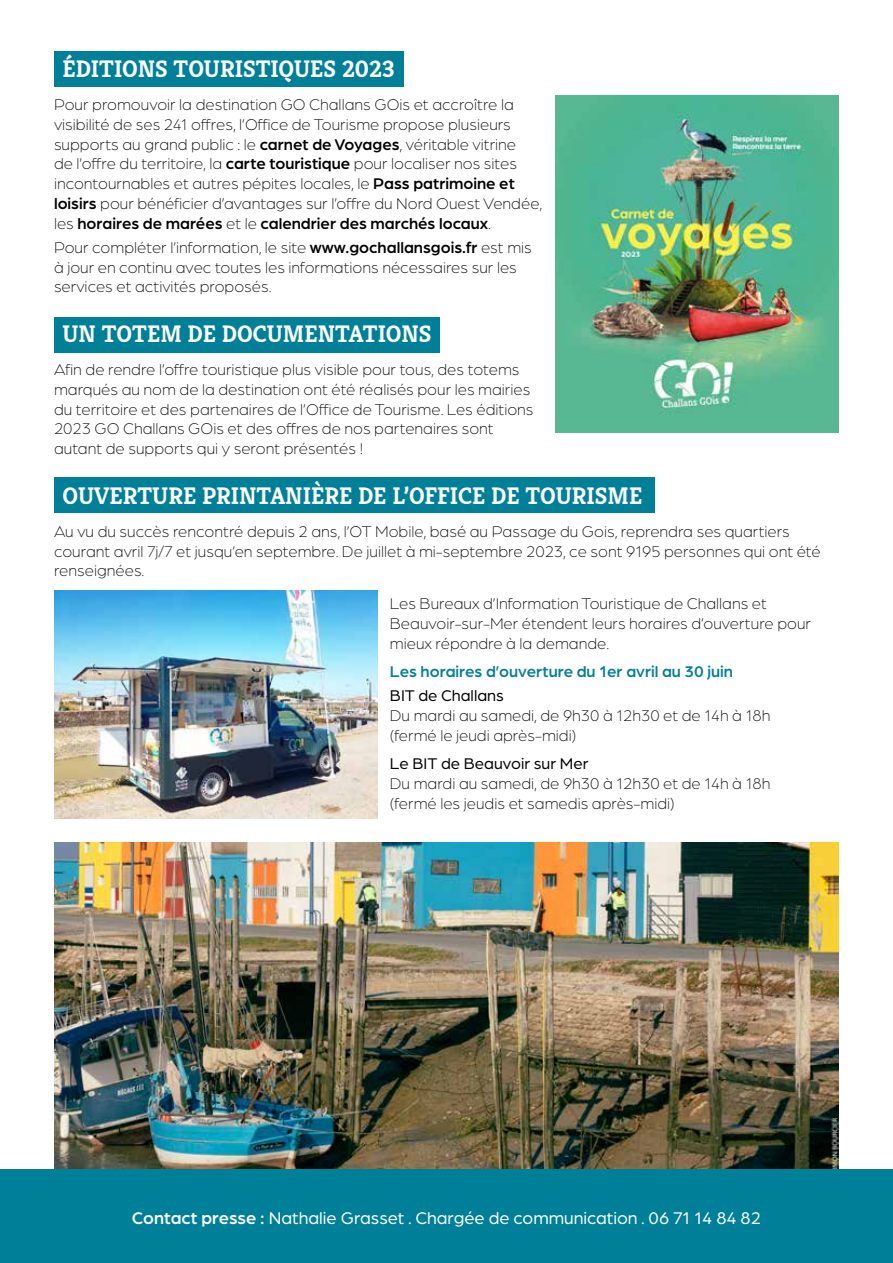
<style>
.page{position:relative;width:893px;height:1263px;background:#fff}
.page>*{position:absolute;margin:0;border:0;box-sizing:border-box;transform-origin:0 0}
.t1{font:700 24px "Kreon";color:#fff}
.t2{font:18px "Arboria";color:#fff}
.t3{font:300 16.5px/19.8px "Arboria";color:#000}
.t4{font:500 16.5px "Arboria";color:#007f99}
.t5{font:16.5px "Arboria";color:#000}
.s1{font-weight:500}
</style>
<div class="page">
<div style="left:54px;top:317px;width:386px;height:35px;background:#007f99"></div>
<div style="left:54px;top:51px;width:350px;height:36px;background:#007f99"></div>
<div style="left:54px;top:477px;width:601px;height:36px;background:#007f99"></div>
<img style="left:54px;top:590px;width:323px;height:229px">
<img style="left:556px;top:95px;width:283px;height:338px">
<img style="left:54px;top:842px;width:785px;height:327px">
<div style="left:0;top:1169px;width:893px;height:94px;background:#007f99"></div>
<h1 class="t1" style="left:63px;top:51px;width:334px">ÉDITIONS TOURISTIQUES 2023</h1>
<p class="t3" style="left:54px;top:94px;width:490px">Pour promouvoir la destination GO Challans GOis et accroître la visibilité de ses 241 offres, l’Office de Tourisme propose plusieurs supports au grand public : le <span class="s1">carnet de Voyages</span>, véritable vitrine<br>de l’offre du territoire, la <span class="s1">carte touristique</span> pour localiser nos sites incontournables et autres pépites locales, le <span class="s1">Pass patrimoine et loisirs</span> pour bénéficier d’avantages sur l’offre du Nord Ouest Vendée, les <span class="s1">horaires de marées</span> et le <span class="s1">calendrier des marchés locaux</span>.</p>
<p class="t3" style="left:54px;top:237px;width:479px">Pour compléter l’information, le site <span class="s1">www.gochallansgois.fr</span> est mis à jour en continu avec toutes les informations nécessaires sur les services et activités proposés.</p>
<h1 class="t1" style="left:63px;top:316px;width:370px">UN TOTEM DE DOCUMENTATIONS</h1>
<p class="t3" style="left:54px;top:359px;width:481px">Afin de rendre l’offre touristique plus visible pour tous, des totems marqués au nom de la destination ont été réalisés pour les mairies du territoire et des partenaires de l’Office de Tourisme. Les éditions 2023 GO Challans GOis et des offres de nos partenaires sont autant de supports qui y seront présentés !</p>
<h1 class="t1" style="left:63px;top:478px;width:581px">OUVERTURE PRINTANIÈRE DE L’OFFICE DE TOURISME</h1>
<p class="t3" style="left:54px;top:521px;width:768px">Au vu du succès rencontré depuis 2 ans, l’OT Mobile, basé au Passage du Gois, reprendra ses quartiers courant avril 7j/7 et jusqu’en septembre. De juillet à mi-septembre 2023, ce sont 9195 personnes qui ont été renseignées.</p>
<p class="t3" style="left:390px;top:593px;width:423px">Les Bureaux d’Information Touristique de Challans et<br>Beauvoir-sur-Mer étendent leurs horaires d’ouverture pour mieux répondre à la demande.</p>
<p class="t4" style="left:390px;top:660px;width:345px">Les horaires d’ouverture du 1er avril au 30 juin</p>
<p class="t5" style="left:390px;top:685px;width:115px">BIT de Challans</p>
<p class="t3" style="left:390px;top:705px;width:382px">Du mardi au samedi, de 9h30 à 12h30 et de 14h à 18h (fermé le jeudi après-midi)</p>
<p class="t5" style="left:390px;top:753px;width:200px">Le BIT de Beauvoir sur Mer</p>
<p class="t3" style="left:390px;top:773px;width:382px">Du mardi au samedi, de 9h30 à 12h30 et de 14h à 18h (fermé les jeudis et samedis après-midi)</p>
<p class="t2" style="left:132px;top:1206px;width:631px"><span class="s1">Contact presse :</span> Nathalie Grasset . Chargée de communication . 06 71 14 84 82</p>
</div>
